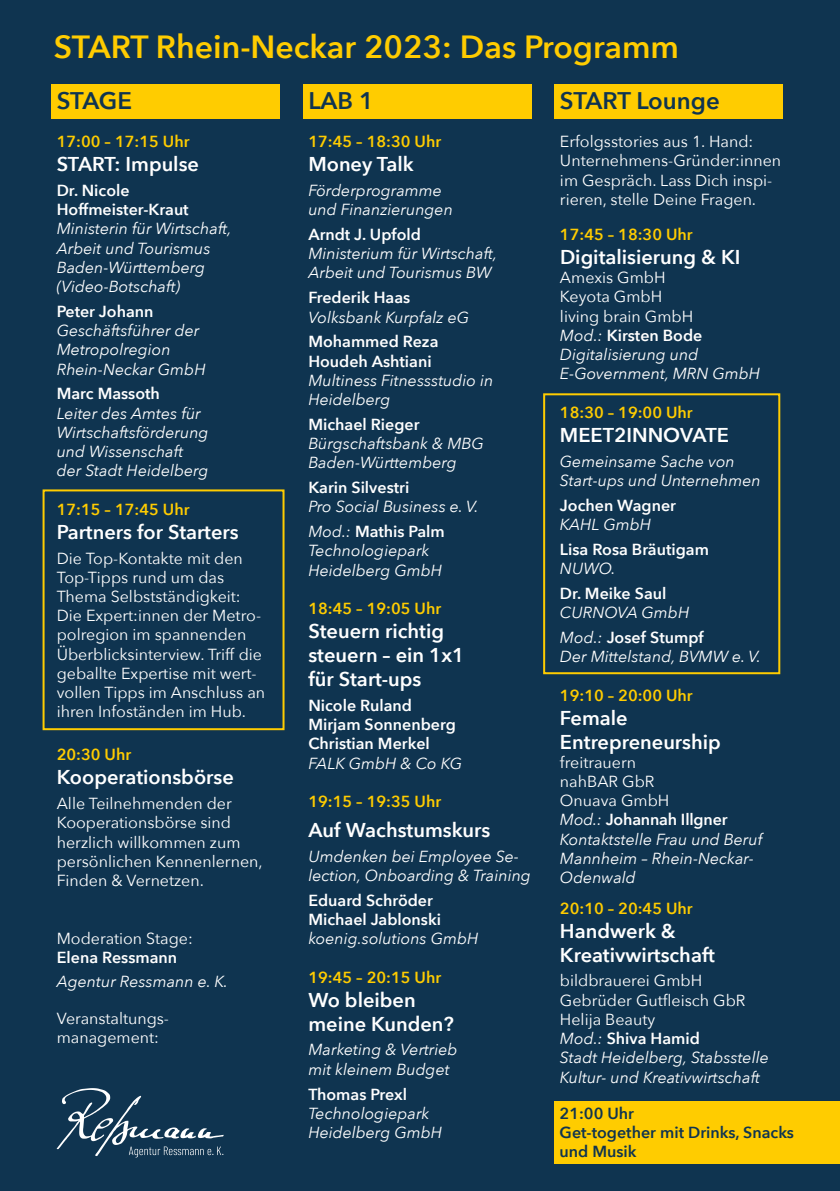
<style>
.page{position:relative;width:840px;height:1191px;background:#fff}
.page>*{position:absolute;margin:0;border:0;box-sizing:border-box;transform-origin:0 0}
.t1{font:600 32px "Avenir Next";color:#fc0}
.t2{font:600 24px "Avenir Next";color:#0f3450}
.t3{font:600 20px/24px "Avenir Next";color:#fff}
.t4{font:italic 16px/19.2px "Avenir Next";color:#fff}
.t5{font:16px/19.2px "Avenir Next";color:#fff}
.t6{font:600 16px/19.2px "Avenir Next";color:#fff}
.t7{font:600 16px "Avenir Next";color:#fc0}
.t8{font:600 16px/19.2px "Avenir Next";color:#0f3450}
.s1{font-weight:600;font-style:normal}
.s2{font-style:normal}
</style>
<div class="page">
<div style="left:0;top:0;width:839px;height:1191px;background:#0f3450"></div>
<svg style="left:57px;top:1088px;width:166px;height:69px"></svg>
<div style="left:51px;top:85px;width:229px;height:34px;background:#fc0"></div>
<div style="left:302px;top:85px;width:229px;height:34px;background:#fc0"></div>
<div style="left:554px;top:85px;width:228px;height:34px;background:#fc0"></div>
<div style="left:554px;top:1100px;width:285px;height:63px;background:#fc0"></div>
<div style="left:543px;top:393px;width:236px;height:281px;border:2px solid #fc0"></div>
<div style="left:43px;top:489px;width:241px;height:241px;border:2px solid #fc0"></div>
<h1 class="t1" style="left:54px;top:19px;width:626px">START Rhein-Neckar 2023: Das Programm</h1>
<h2 class="t2" style="left:57px;top:80px;width:77px">STAGE</h2>
<p class="t7" style="left:57px;top:128px;width:134px">17:00 – 17:15 Uhr</p>
<p class="t3" style="left:57px;top:152px;width:144px">START: Impulse</p>
<p class="t6" style="left:57px;top:180px;width:133px">Dr. Nicole<br>Hoffmeister-Kraut</p>
<p class="t4" style="left:57px;top:218px;width:176px">Ministerin für Wirtschaft,<br>Arbeit und Tourismus<br>Baden-Württemberg (Video-Botschaft)</p>
<p class="t6" style="left:57px;top:301px;width:98px">Peter Johann</p>
<p class="t4" style="left:57px;top:320px;width:150px">Geschäftsführer der<br>Metropolregion<br>Rhein-Neckar GmbH</p>
<p class="t6" style="left:57px;top:384px;width:105px">Marc Massoth</p>
<p class="t4" style="left:57px;top:403px;width:153px">Leiter des Amtes für<br>Wirtschaftsförderung und Wissenschaft der Stadt Heidelberg</p>
<p class="t7" style="left:57px;top:495px;width:134px">17:15 – 17:45 Uhr</p>
<p class="t3" style="left:57px;top:519px;width:183px">Partners for Starters</p>
<p class="t5" style="left:57px;top:547px;width:210px">Die Top-Kontakte mit den<br>Top-Tipps rund um das<br>Thema Selbstständigkeit:<br>Die Expert:innen der Metro&shy;polregion im spannenden<br>Überblicksinterview. Triff die geballte Expertise mit wert&shy;vollen Tipps im Anschluss an ihren Infoständen im Hub.</p>
<p class="t7" style="left:57px;top:741px;width:76px">20:30 Uhr</p>
<p class="t3" style="left:57px;top:765px;width:178px">Kooperationsbörse</p>
<p class="t5" style="left:57px;top:793px;width:207px">Alle Teilnehmenden der<br>Kooperationsbörse sind herzlich willkommen zum persönlichen Kennenlernen,<br>Finden &amp; Vernetzen.</p>
<p class="t5" style="left:57px;top:928px;width:137px">Moderation Stage:</p>
<p class="t6" style="left:57px;top:947px;width:122px">Elena Ressmann</p>
<p class="t4" style="left:57px;top:971px;width:173px">Agentur Ressmann e. K.</p>
<p class="t5" style="left:57px;top:1007px;width:114px">Veranstaltungs&shy;management:</p>
<h2 class="t2" style="left:308px;top:80px;width:67px">LAB 1</h2>
<p class="t7" style="left:308px;top:128px;width:134px">17:45 – 18:30 Uhr</p>
<p class="t3" style="left:308px;top:152px;width:107px">Money Talk</p>
<p class="t4" style="left:308px;top:180px;width:146px">Förderprogramme und Finanzierungen</p>
<p class="t6" style="left:308px;top:224px;width:114px">Arndt J. Upfold</p>
<p class="t4" style="left:308px;top:243px;width:190px">Ministerium für Wirtschaft,<br>Arbeit und Tourismus BW</p>
<p class="t6" style="left:308px;top:288px;width:103px">Frederik Haas</p>
<p class="t4" style="left:308px;top:307px;width:162px">Volksbank Kurpfalz eG</p>
<p class="t6" style="left:308px;top:332px;width:131px">Mohammed Reza<br>Houdeh Ashtiani</p>
<p class="t4" style="left:308px;top:370px;width:186px">Multiness Fitnessstudio in<br>Heidelberg</p>
<p class="t6" style="left:308px;top:414px;width:113px">Michael Rieger</p>
<p class="t4" style="left:308px;top:433px;width:177px">Bürgschaftsbank &amp; MBG<br>Baden-Württemberg</p>
<p class="t6" style="left:308px;top:477px;width:102px">Karin Silvestri</p>
<p class="t4" style="left:308px;top:494px;width:172px;line-height:24.8px">Pro Social Business e. V.<br>Mod.: <span class="s1">Mathis Palm</span></p>
<p class="t4" style="left:308px;top:540px;width:135px">Technologiepark<br>Heidelberg GmbH</p>
<p class="t7" style="left:308px;top:595px;width:134px">18:45 – 19:05 Uhr</p>
<p class="t3" style="left:308px;top:618px;width:157px">Steuern richtig steuern – ein 1x1 für Start-ups</p>
<p class="t6" style="left:308px;top:695px;width:149px">Nicole Ruland<br>Mirjam Sonnenberg<br>Christian Merkel</p>
<p class="t4" style="left:308px;top:753px;width:155px">FALK GmbH &amp; Co KG</p>
<p class="t7" style="left:308px;top:787px;width:134px">19:15 – 19:35 Uhr</p>
<p class="t3" style="left:308px;top:817px;width:183px">Auf Wachstumskurs</p>
<p class="t4" style="left:308px;top:845px;width:224px">Umdenken bei Employee Se&shy;lection, Onboarding &amp; Training</p>
<p class="t6" style="left:308px;top:890px;width:134px">Eduard Schröder<br>Michael Jablonski</p>
<p class="t4" style="left:308px;top:928px;width:171px">koenig.solutions GmbH</p>
<p class="t7" style="left:308px;top:963px;width:134px">19:45 – 20:15 Uhr</p>
<p class="t3" style="left:308px;top:987px;width:147px">Wo bleiben meine Kunden?</p>
<p class="t4" style="left:308px;top:1039px;width:151px">Marketing &amp; Vertrieb mit kleinem Budget</p>
<p class="t6" style="left:308px;top:1084px;width:100px">Thomas Prexl</p>
<p class="t4" style="left:308px;top:1102px;width:135px">Technologiepark<br>Heidelberg GmbH</p>
<h2 class="t2" style="left:559px;top:80px;width:161px">START Lounge</h2>
<p class="t5" style="left:559px;top:131px;width:222px">Erfolgsstories aus 1. Hand:<br>Unternehmens-Gründer:innen im Gespräch. Lass Dich inspi&shy;rieren, stelle Deine Fragen.</p>
<p class="t7" style="left:559px;top:221px;width:134px">17:45 – 18:30 Uhr</p>
<p class="t3" style="left:559px;top:244px;width:182px">Digitalisierung &amp; KI</p>
<p class="t4" style="left:559px;top:267px;width:202px"><span class="s2">Amexis GmbH<br>Keyota GmbH<br>living brain GmbH<br></span>Mod.: <span class="s1">Kirsten Bode<br></span>Digitalisierung und<br>E-Government, MRN GmbH</p>
<p class="t7" style="left:559px;top:398px;width:134px">18:30 – 19:00 Uhr</p>
<p class="t3" style="left:559px;top:422px;width:170px">MEET2INNOVATE</p>
<p class="t4" style="left:559px;top:451px;width:202px">Gemeinsame Sache von<br>Start-ups und Unternehmen</p>
<p class="t6" style="left:559px;top:495px;width:117px">Jochen Wagner</p>
<p class="t4" style="left:559px;top:514px;width:93px">KAHL GmbH</p>
<p class="t6" style="left:559px;top:539px;width:150px">Lisa Rosa Bräutigam</p>
<p class="t4" style="left:559px;top:558px;width:57px">NUWO.</p>
<p class="t6" style="left:559px;top:583px;width:108px">Dr. Meike Saul</p>
<p class="t4" style="left:559px;top:599px;width:145px;line-height:24.8px">CURNOVA GmbH<br>Mod.: <span class="s1">Josef Stumpf</span></p>
<p class="t4" style="left:559px;top:646px;width:202px">Der Mittelstand, BVMW e. V.</p>
<p class="t7" style="left:559px;top:681px;width:134px">19:10 – 20:00 Uhr</p>
<p class="t3" style="left:559px;top:705px;width:162px">Female<br>Entrepreneurship</p>
<p class="t4" style="left:559px;top:752px;width:204px"><span class="s2">freitrauern<br>nahBAR GbR<br>Onuava GmbH<br></span>Mod.: <span class="s1">Johannah Illgner<br></span>Kontaktstelle Frau und Beruf<br>Mannheim – Rhein-Neckar-<br>Odenwald</p>
<p class="t7" style="left:559px;top:894px;width:134px">20:10 – 20:45 Uhr</p>
<p class="t3" style="left:559px;top:918px;width:156px">Handwerk &amp;<br>Kreativwirtschaft</p>
<p class="t4" style="left:559px;top:970px;width:210px"><span class="s2">bildbrauerei GmbH<br>Gebrüder Gutfleisch GbR<br>Helija Beauty<br></span>Mod.: <span class="s1">Shiva Hamid<br></span>Stadt Heidelberg, Stabsstelle<br>Kultur- und Kreativwirtschaft</p>
<p class="t8" style="left:559px;top:1103px;width:236px">21:00 Uhr<br>Get-together mit Drinks, Snacks und Musik</p>
</div>
